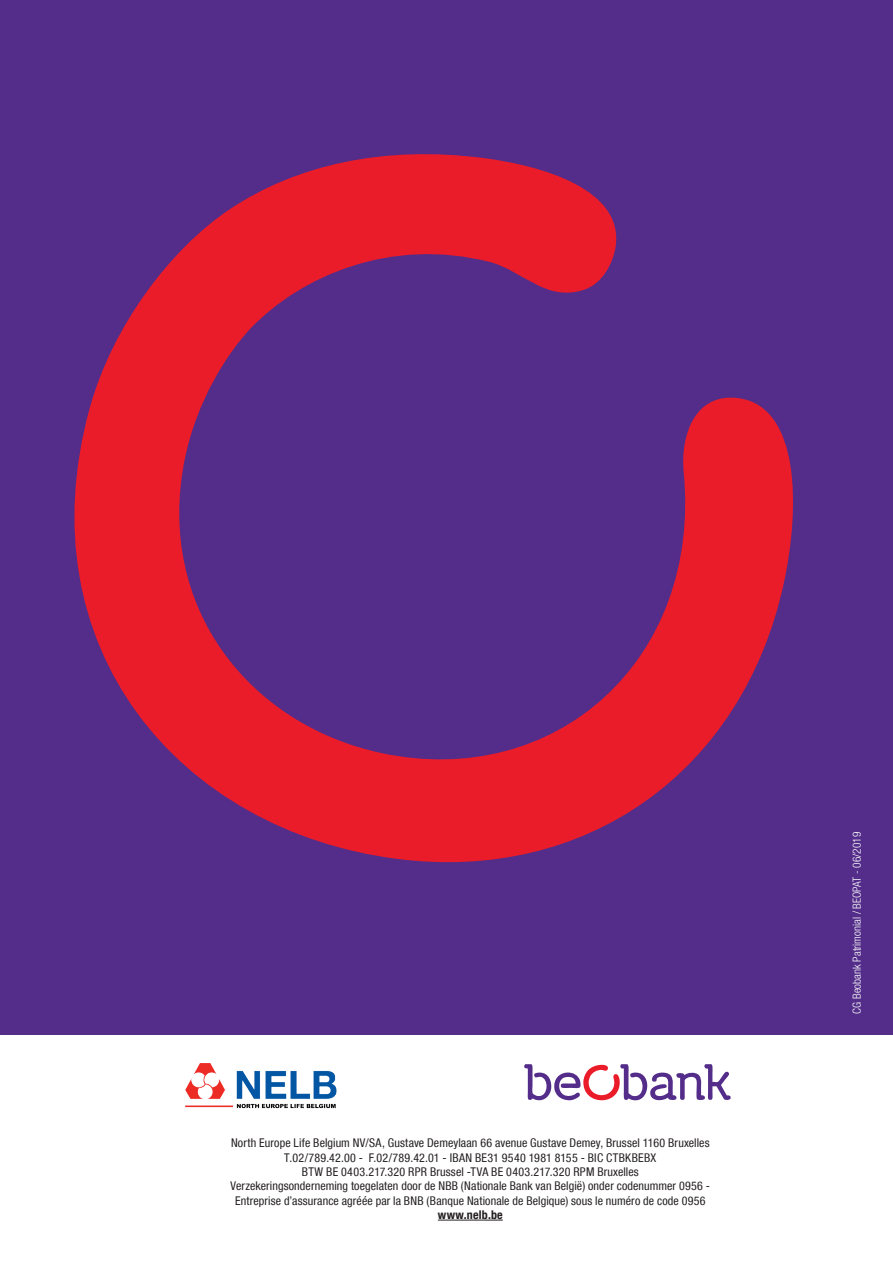
<style>
.page{position:relative;width:893px;height:1263px;background:#fff}
.page>*{position:absolute;margin:0;border:0;box-sizing:border-box;transform-origin:0 0}
.t1{font:condensed 12px/14.4px "Helvetica Neue LT Com";letter-spacing:.01em;color:#231f20;text-align:center}
.t2{font:700 condensed 12px "Helvetica Neue LT Com";letter-spacing:.015em;color:#231f20}
.t3{font:300 condensed 11.25px "Helvetica Neue LT Com";color:#fff}
</style>
<div class="page">
<div style="left:0;top:0;width:893px;height:1034px;background:#532d89"></div>
<svg style="left:74px;top:154px;width:719px;height:709px"></svg>
<img style="left:185px;top:1063px;width:152px;height:46px">
<hr style="left:438px;top:1220px;width:65px;height:1px;background:#231f20">
<svg style="left:524px;top:1064px;width:207px;height:37px"></svg>
<p class="t1" style="left:231px;top:1135px;width:481px">North Europe Life Belgium NV/SA, Gustave Demeylaan 66 avenue Gustave Demey, Brussel 1160 Bruxelles T.02/789.42.00 - F.02/789.42.01 - IBAN BE31 9540 1981 8155 - BIC CTBKBEBX<br>BTW BE 0403.217.320 RPR Brussel -TVA BE 0403.217.320 RPM Bruxelles<br>Verzekeringsonderneming toegelaten door de NBB (Nationale Bank van België) onder codenummer 0956 - Entreprise d’assurance agréée par la BNB (Banque Nationale de Belgique) sous le numéro de code 0956</p>
<p class="t2" style="left:438px;top:1208px;width:66px">www.nelb.be</p>
<p class="t3" style="left:850px;top:1013px;width:183px;rotate:-90deg">CG Beobank Patrimonial / BEOPAT - 06/2019</p>
</div>
